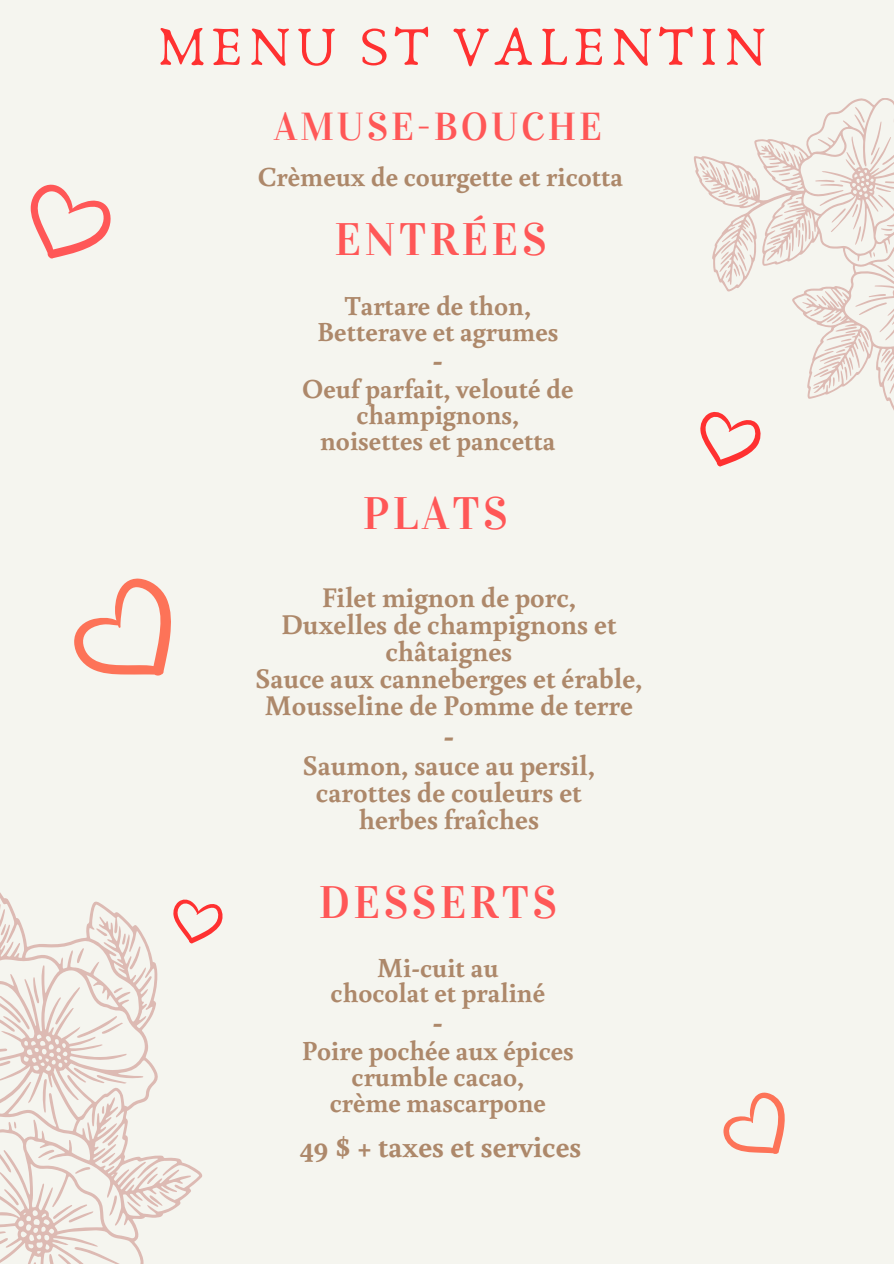
<style>
.page{position:relative;width:894px;height:1264px;background:#fff}
.page>*{position:absolute;margin:0;border:0;box-sizing:border-box;transform-origin:0 0}
.t1{font:57px "Anaktoria";letter-spacing:.075em;color:#ff3131}
.t2{font:45.3px "Vidaloka";letter-spacing:.075em;color:#ff5757}
.t3{font:38.85px "Vidaloka";letter-spacing:.075em;color:#ff5757}
.t4{font:700 34.5px "Buenard";color:#ad886a}
.t5{font:700 33.45px "Buenard";color:#ad886a}
.t6{font:700 30.6px "Buenard";color:#ad886a}
.t7{font:700 28.5px/27px "Buenard";color:#ad886a;text-align:center}
.t8{font:700 27.6px/25.8px "Buenard";color:#ad886a;text-align:center}
</style>
<div class="page">
<div style="left:0;top:0;width:893px;height:1263px;background:#f5f5ef"></div>
<svg style="left:694px;top:98px;width:199px;height:311px"></svg>
<svg style="left:815px;top:179px;width:28px;height:8px"></svg>
<svg style="left:854px;top:226px;width:7px;height:19px"></svg>
<svg style="left:831px;top:208px;width:14px;height:15px"></svg>
<svg style="left:852px;top:204px;width:5px;height:13px"></svg>
<svg style="left:787px;top:200px;width:11px;height:5px"></svg>
<svg style="left:766px;top:219px;width:45px;height:28px"></svg>
<svg style="left:742px;top:233px;width:6px;height:8px"></svg>
<svg style="left:719px;top:251px;width:28px;height:26px"></svg>
<svg style="left:845px;top:107px;width:48px;height:59px"></svg>
<svg style="left:699px;top:161px;width:52px;height:39px"></svg>
<svg style="left:875px;top:181px;width:18px;height:11px"></svg>
<svg style="left:880px;top:228px;width:12px;height:3px"></svg>
<svg style="left:778px;top:172px;width:11px;height:4px"></svg>
<svg style="left:774px;top:148px;width:15px;height:13px"></svg>
<svg style="left:812px;top:291px;width:81px;height:103px"></svg>
<svg style="left:872px;top:252px;width:3px;height:5px"></svg>
<svg style="left:0;top:892px;width:203px;height:371px"></svg>
<svg style="left:0;top:1237px;width:9px;height:17px"></svg>
<svg style="left:58px;top:1232px;width:64px;height:31px"></svg>
<svg style="left:23px;top:1261px;width:20px;height:2px"></svg>
<svg style="left:0;top:1145px;width:12px;height:30px"></svg>
<svg style="left:4px;top:1186px;width:15px;height:21px"></svg>
<svg style="left:0;top:894px;width:11px;height:41px"></svg>
<svg style="left:51px;top:1204px;width:43px;height:18px"></svg>
<svg style="left:103px;top:1194px;width:20px;height:21px"></svg>
<svg style="left:37px;top:1148px;width:18px;height:10px"></svg>
<svg style="left:74px;top:1165px;width:17px;height:10px"></svg>
<svg style="left:73px;top:947px;width:15px;height:16px"></svg>
<svg style="left:149px;top:1192px;width:14px;height:16px"></svg>
<svg style="left:145px;top:1173px;width:15px;height:11px"></svg>
<svg style="left:96px;top:925px;width:11px;height:13px"></svg>
<svg style="left:119px;top:933px;width:28px;height:36px"></svg>
<svg style="left:12px;top:1121px;width:6px;height:7px"></svg>
<svg style="left:100px;top:1152px;width:17px;height:11px"></svg>
<svg style="left:105px;top:1134px;width:15px;height:12px"></svg>
<svg style="left:0;top:977px;width:127px;height:137px"></svg>
<svg style="left:165px;top:893px;width:58px;height:57px"></svg>
<svg style="left:694px;top:403px;width:72px;height:64px"></svg>
<svg style="left:723px;top:1092px;width:62px;height:62px"></svg>
<svg style="left:74px;top:578px;width:97px;height:98px"></svg>
<svg style="left:30px;top:184px;width:81px;height:75px"></svg>
<p class="t1" style="left:157px;top:12px;width:610px">MENU ST VALENTIN</p>
<p class="t3" style="left:274px;top:104px;width:329px">AMUSE-BOUCHE</p>
<p class="t8" style="left:258px;top:162px;width:367px">Crèmeux de courgette et ricotta</p>
<p class="t2" style="left:334px;top:212px;width:213px">ENTRÉES</p>
<p class="t8" style="left:344px;top:291px;width:188px">Tartare de thon,</p>
<p class="t8" style="left:317px;top:317px;width:242px">Betterave et agrumes</p>
<p class="t5" style="left:432px;top:337px;width:12px">-</p>
<p class="t8" style="left:302px;top:375px;width:273px">Oeuf parfait, velouté de champignons,</p>
<p class="t8" style="left:320px;top:426px;width:237px">noisettes et pancetta</p>
<p class="t2" style="left:362px;top:486px;width:146px">PLATS</p>
<p class="t7" style="left:321px;top:583px;width:256px">Filet mignon de porc,</p>
<p class="t7" style="left:281px;top:610px;width:337px">Duxelles de champignons et châtaignes</p>
<p class="t7" style="left:255px;top:664px;width:388px">Sauce aux canneberges et érable,</p>
<p class="t7" style="left:265px;top:691px;width:369px">Mousseline de Pomme de terre</p>
<p class="t4" style="left:443px;top:711px;width:12px">-</p>
<p class="t7" style="left:303px;top:750px;width:294px">Saumon, sauce au persil,</p>
<p class="t7" style="left:316px;top:777px;width:267px">carottes de couleurs et</p>
<p class="t7" style="left:358px;top:804px;width:182px">herbes fraîches</p>
<p class="t2" style="left:319px;top:875px;width:240px">DESSERTS</p>
<p class="t8" style="left:377px;top:953px;width:123px">Mi-cuit au</p>
<p class="t8" style="left:330px;top:979px;width:216px">chocolat et praliné</p>
<p class="t5" style="left:432px;top:998px;width:12px">-</p>
<p class="t8" style="left:302px;top:1036px;width:273px">Poire pochée aux épices</p>
<p class="t8" style="left:351px;top:1062px;width:174px">crumble cacao,</p>
<p class="t8" style="left:330px;top:1088px;width:218px">crème mascarpone</p>
<p class="t6" style="left:300px;top:1125px;width:283px">49 $ + taxes et services</p>
</div>
